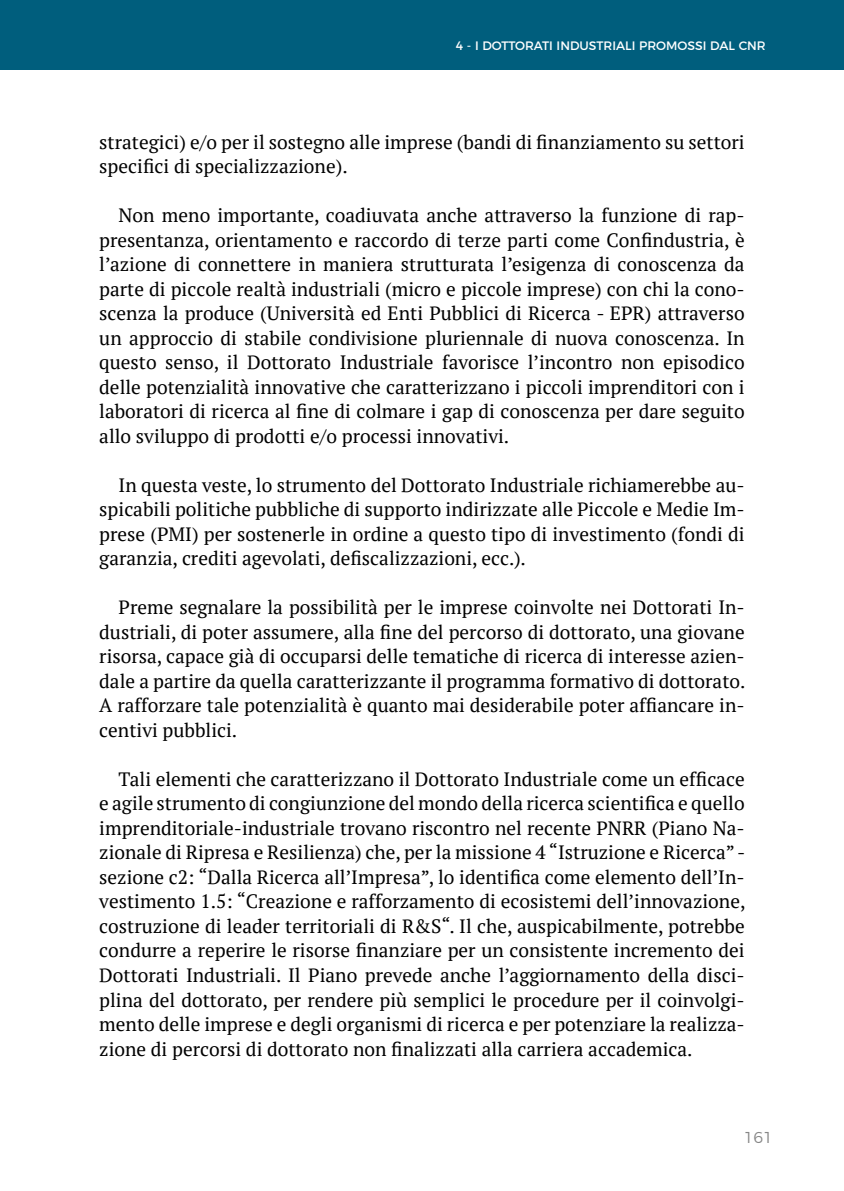
<style>
.page{position:relative;width:844px;height:1191px;background:#fff}
.page>*{position:absolute;margin:0;border:0;box-sizing:border-box;transform-origin:0 0}
.t1{font:19.25px/24.5px "PT Serif";color:#000;text-align:justify}
.t2{font:300 15.75px "Montserrat";color:#878787}
.t3{font:12.25px "Montserrat";color:#fff}
</style>
<div class="page">
<div style="left:0;top:0;width:843px;height:69px;background:#005e7d"></div>
<p class="t3" style="left:456px;top:35px;width:311px">4 - I DOTTORATI INDUSTRIALI PROMOSSI DAL CNR</p>
<p class="t1" style="left:99px;top:129px;width:646px">strategici) e/o per il sostegno alle imprese (bandi di finanziamento su settori specifici di specializzazione).</p>
<p class="t1" style="left:99px;top:203px;width:646px;text-indent:19px">Non meno importante, coadiuvata anche attraverso la funzione di rap&shy;presentanza, orientamento e raccordo di terze parti come Confindustria, è l’azione di connettere in maniera strutturata l’esigenza di conoscenza da parte di piccole realtà industriali (micro e piccole imprese) con chi la cono&shy;scenza la produce (Università ed Enti Pubblici di Ricerca - EPR) attraverso un approccio di stabile condivisione pluriennale di nuova conoscenza. In questo senso, il Dottorato Industriale favorisce l’incontro non episodico delle potenzialità innovative che caratterizzano i piccoli imprenditori con i laboratori di ricerca al fine di colmare i gap di conoscenza per dare seguito allo sviluppo di prodotti e/o processi innovativi.</p>
<p class="t1" style="left:99px;top:472px;width:646px;text-indent:19px">In questa veste, lo strumento del Dottorato Industriale richiamerebbe au&shy;spicabili politiche pubbliche di supporto indirizzate alle Piccole e Medie Im&shy;prese (PMI) per sostenerle in ordine a questo tipo di investimento (fondi di garanzia, crediti agevolati, defiscalizzazioni, ecc.).</p>
<p class="t1" style="left:99px;top:595px;width:647px;text-indent:19px">Preme segnalare la possibilità per le imprese coinvolte nei Dottorati In&shy;dustriali, di poter assumere, alla fine del percorso di dottorato, una giovane risorsa, capace già di occuparsi delle tematiche di ricerca di interesse azien&shy;dale a partire da quella caratterizzante il programma formativo di dottorato.<br>A rafforzare tale potenzialità è quanto mai desiderabile poter affiancare in&shy;centivi pubblici.</p>
<p class="t1" style="left:99px;top:766px;width:647px;text-indent:19px">Tali elementi che caratterizzano il Dottorato Industriale come un efficace e agile strumento di congiunzione del mondo della ricerca scientifica e quello imprenditoriale-industriale trovano riscontro nel recente PNRR (Piano Na&shy;zionale di Ripresa e Resilienza) che, per la missione 4 “Istruzione e Ricerca” - sezione c2: “Dalla Ricerca all’Impresa”, lo identifica come elemento dell’In&shy;vestimento 1.5: “Creazione e rafforzamento di ecosistemi dell’innovazione, costruzione di leader territoriali di R&amp;S“. Il che, auspicabilmente, potrebbe condurre a reperire le risorse finanziare per un consistente incremento dei Dottorati Industriali. Il Piano prevede anche l’aggiornamento della disci&shy;plina del dottorato, per rendere più semplici le procedure per il coinvolgi&shy;mento delle imprese e degli organismi di ricerca e per potenziare la realizza&shy;zione di percorsi di dottorato non finalizzati alla carriera accademica.</p>
<p class="t2" style="left:743px;top:1125px;width:31px">161</p>
</div>
